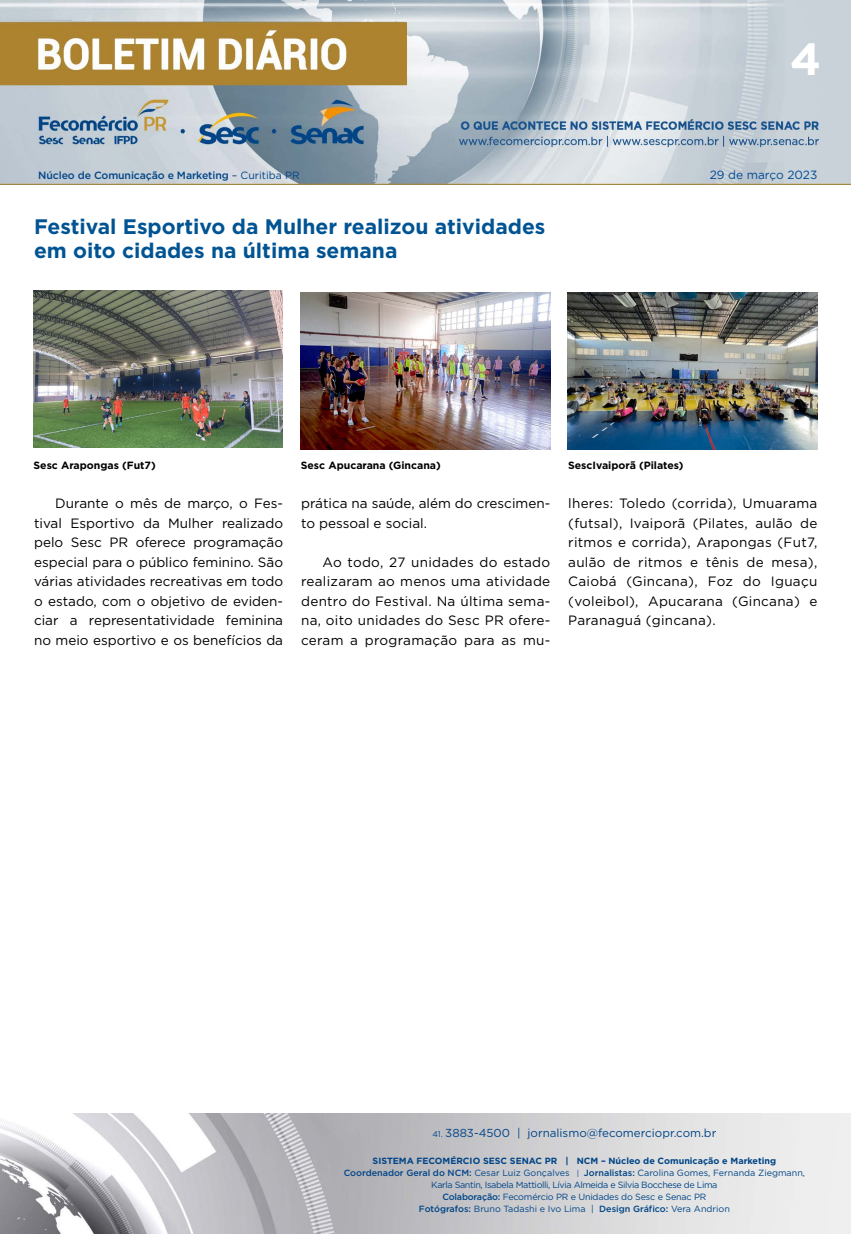
<style>
.page{position:relative;width:851px;height:1234px;background:#fff}
.page>*{position:absolute;margin:0;border:0;box-sizing:border-box;transform-origin:0 0}
.t1{font:700 45px "Gotham";color:#fff}
.t2{font:700 21px/24px "Gotham";color:#005493}
.t3{font:13.5px/19.5px "Gotham";color:#000;text-align:justify}
.t4{font:11.85px "Gotham";color:#004a93}
.t5{font:11.55px "Gotham";color:#004587}
.t6{font:700 10.5px "Gotham";color:#000}
.t7{font:500 10.5px "Gotham";letter-spacing:-.01em;color:#004587}
.t8{font:9px/12px "Gotham";letter-spacing:-.02em;color:#004587;text-align:center}
.s1{font-weight:400}
.s2{font-size:8.25px}
.s3{font-weight:700}
.s4{font-weight:500}
.s5{font-size:7.65px}
</style>
<div class="page">
<img style="left:0;top:0;width:850px;height:184px">
<img style="left:0;top:1113px;width:850px;height:120px">
<img style="left:300px;top:292px;width:250px;height:158px">
<img style="left:33px;top:290px;width:250px;height:158px">
<img style="left:567px;top:292px;width:250px;height:158px">
<h1 class="t1" style="left:790px;top:29px;width:33px">4</h1>
<p class="t7" style="left:38px;top:168px;width:263px">Núcleo de Comunicação e Marketing <span class="s1">– Curitiba PR</span></p>
<p class="t4" style="left:709px;top:167px;width:109px">29 de março 2023</p>
<h2 class="t2" style="left:34px;top:214px;width:513px">Festival Esportivo da Mulher realizou atividades em oito cidades na última semana</h2>
<p class="t6" style="left:33px;top:458px;width:124px">Sesc Arapongas (Fut7)</p>
<p class="t6" style="left:301px;top:458px;width:141px">Sesc Apucarana (Gincana)</p>
<p class="t6" style="left:568px;top:458px;width:117px">SescIvaiporã (Pilates)</p>
<p class="t3" style="left:34px;top:493px;width:250px;text-indent:21px">Durante o mês de março, o Fes&shy;tival Esportivo da Mulher realizado pelo Sesc PR oferece programação especial para o público feminino. São várias atividades recreativas em todo o estado, com o objetivo de eviden&shy;ciar a representatividade feminina no meio esportivo e os benefícios da</p>
<p class="t3" style="left:301px;top:493px;width:250px">prática na saúde, além do crescimen&shy;to pessoal e social.</p>
<p class="t3" style="left:568px;top:493px;width:250px">lheres: Toledo (corrida), Umuarama (futsal), Ivaiporã (Pilates, aulão de ritmos e corrida), Arapongas (Fut7, aulão de ritmos e tênis de mesa), Caiobá (Gincana), Foz do Iguaçu (voleibol), Apucarana (Gincana) e Paranaguá (gincana).</p>
<p class="t3" style="left:301px;top:552px;width:250px;text-indent:21px">Ao todo, 27 unidades do estado realizaram ao menos uma atividade dentro do Festival. Na última sema&shy;na, oito unidades do Sesc PR ofere&shy;ceram a programação para as mu-</p>
<p class="t5" style="left:432px;top:1125px;width:285px"><span class="s2">41.</span> 3883-4500 | jornalismo@fecomerciopr.com.br</p>
<p class="t8" style="left:343px;top:1154px;width:463px"><span class="s3">SISTEMA FECOMÉRCIO SESC SENAC PR | NCM – Núcleo de Comunicação e Marketing </span><span class="s4">Coordenador Geral do NCM:</span> Cesar Luiz Gonçalves <span class="s5">|</span> <span class="s4">Jornalistas:</span> Carolina Gomes, Fernanda Ziegmann, Karla Santin, Isabela Mattiolli, Lívia Almeida e Silvia Bocchese de Lima<br><span class="s4">Colaboração:</span> Fecomércio PR e Unidades do Sesc e Senac PR<br><span class="s4">Fotógrafos:</span> Bruno Tadashi e Ivo Lima | <span class="s4">Design Gráfico:</span> Vera Andrion</p>
</div>
